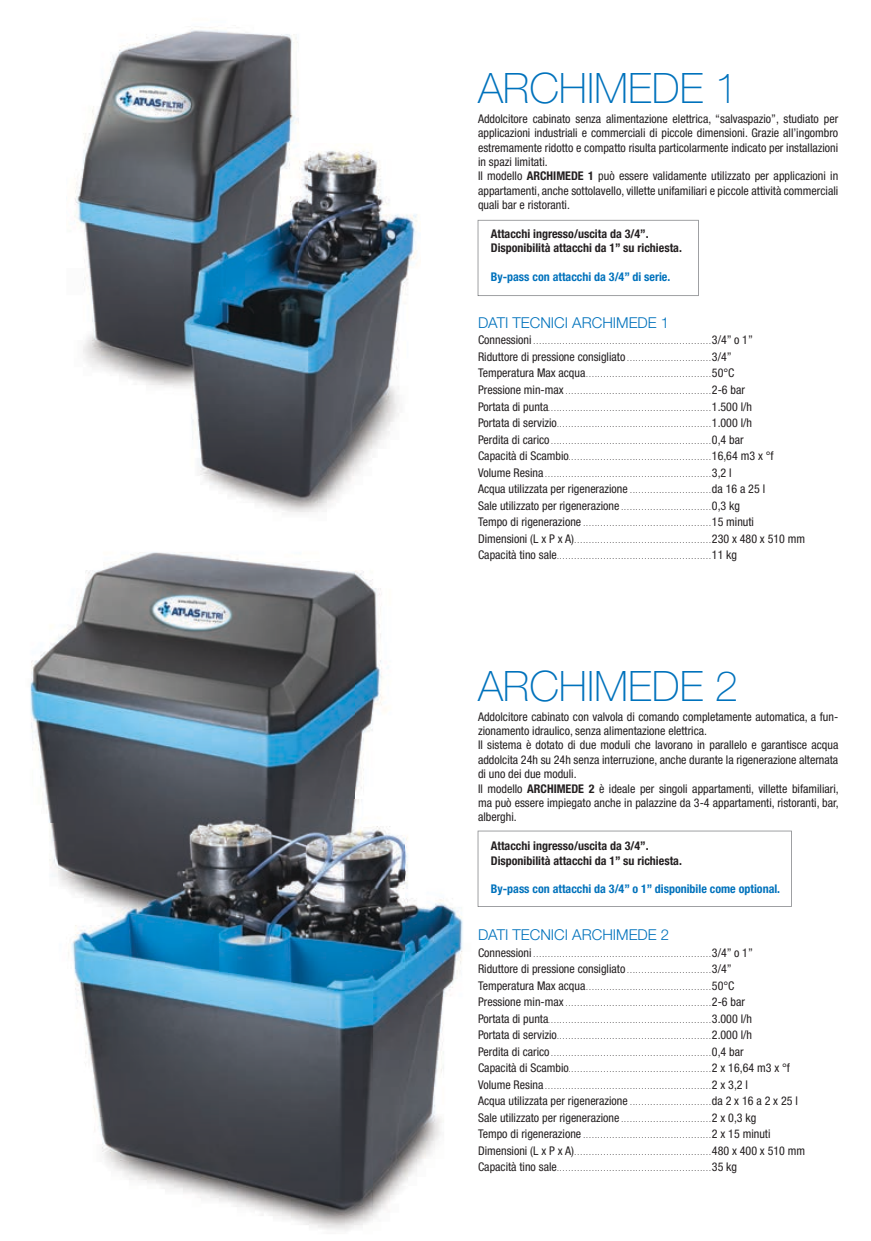
<style>
.page{position:relative;width:871px;height:1241px;background:#fff}
.page>*{position:absolute;margin:0;border:0;box-sizing:border-box;transform-origin:0 0}
.t1{font:100 42px "Helvetica Neue";color:#0072bc}
.t2{font:300 15px "Helvetica Neue";color:#0072bc}
.t3{font:condensed 12px/14.4px "Helvetica Neue";color:#231f20}
.t4{font:700 condensed 12px/14.4px "Helvetica Neue";color:#231f20}
.t5{font:700 condensed 12px "Helvetica Neue";color:#0072bc}
.t6{font:condensed 7.5px "Helvetica Neue";color:#231f20}
.s1{font-weight:700}
.s2{font-size:12px}
.s3{font-size:7.5px}
</style>
<div class="page">
<img style="left:30px;top:552px;width:325px;height:272px">
<img style="left:355px;top:571px;width:34px;height:229px">
<img style="left:49px;top:824px;width:9px;height:53px">
<img style="left:373px;top:836px;width:90px;height:382px">
<img style="left:74px;top:968px;width:299px;height:263px">
<img style="left:58px;top:800px;width:346px;height:168px">
<img style="left:74px;top:27px;width:225px;height:361px">
<img style="left:192px;top:150px;width:225px;height:363px">
<img style="left:174px;top:143px;width:134px;height:276px">
<svg style="left:478px;top:220px;width:221px;height:76px"></svg>
<svg style="left:478px;top:831px;width:314px;height:76px"></svg>
<h1 class="t1" style="left:478px;top:64px;width:262px">ARCHIMEDE 1</h1>
<p class="t3" style="left:478px;top:111px;width:362px">Addolcitore cabinato senza alimentazione elettrica, “salvaspazio”, studiato per applicazioni industriali e commerciali di piccole dimensioni. Grazie all’ingombro estremamente ridotto e compatto risulta particolarmente indicato per installazioni in spazi limitati.<br>Il modello <span class="s1">ARCHIMEDE 1</span> può essere validamente utilizzato per applicazioni in appartamenti, anche sottolavello, villette unifamiliari e piccole attività commerciali quali bar e ristoranti.</p>
<h3 class="t4" style="left:491px;top:226px;width:193px">Attacchi ingresso/uscita da 3/4”.<br>Disponibilità attacchi da 1” su richiesta.</h3>
<h3 class="t5" style="left:491px;top:270px;width:181px">By-pass con attacchi da 3/4” di serie.</h3>
<h2 class="t2" style="left:478px;top:313px;width:193px">DATI TECNICI ARCHIMEDE 1</h2>
<p class="t6" style="left:478px;top:337px;width:276px"><span class="s2">Connessioni</span> .............................................................<span class="s2">3/4” o 1”</span></p>
<h3 class="t3" style="left:478px;top:349px;width:255px">Riduttore di pressione consigliato <span class="s3">.............................</span>3/4”</h3>
<p class="t6" style="left:478px;top:370px;width:258px"><span class="s2">Temperatura Max acqua</span>...........................................<span class="s2">50°C</span></p>
<p class="t6" style="left:478px;top:387px;width:268px"><span class="s2">Pressione min-max</span> ..................................................<span class="s2">2-6 bar</span></p>
<p class="t6" style="left:478px;top:403px;width:275px"><span class="s2">Portata di punta</span>........................................................<span class="s2">1.500 l/h</span></p>
<p class="t6" style="left:478px;top:420px;width:275px"><span class="s2">Portata di servizio</span>.....................................................<span class="s2">1.000 l/h</span></p>
<p class="t6" style="left:478px;top:436px;width:267px"><span class="s2">Perdita di carico</span>.......................................................<span class="s2">0,4 bar</span></p>
<p class="t6" style="left:478px;top:453px;width:297px"><span class="s2">Capacità di Scambio</span>.................................................<span class="s2">16,64 m3 x °f</span></p>
<p class="t6" style="left:478px;top:469px;width:255px"><span class="s2">Volume Resina</span> .........................................................<span class="s2">3,2 l</span></p>
<h3 class="t3" style="left:478px;top:480px;width:289px;line-height:16.5px">Acqua utilizzata per rigenerazione <span class="s3">............................</span>da 16 a 25 l<br>Sale utilizzato per rigenerazione<span class="s3">...............................</span>0,3 kg</h3>
<p class="t6" style="left:478px;top:519px;width:278px"><span class="s2">Tempo di rigenerazione</span> ............................................<span class="s2">15 minuti</span></p>
<p class="t6" style="left:478px;top:535px;width:329px"><span class="s2">Dimensioni (L x P x A)</span>...............................................<span class="s2">230 x 480 x 510 mm</span></p>
<p class="t6" style="left:478px;top:552px;width:261px"><span class="s2">Capacità tino sale</span>.....................................................<span class="s2">11 kg</span></p>
<h1 class="t1" style="left:478px;top:662px;width:262px">ARCHIMEDE 2</h1>
<p class="t3" style="left:478px;top:709px;width:362px">Addolcitore cabinato con valvola di comando completamente automatica, a fun&shy;zionamento idraulico, senza alimentazione elettrica.<br>Il sistema è dotato di due moduli che lavorano in parallelo e garantisce acqua addolcita 24h su 24h senza interruzione, anche durante la rigenerazione alternata di uno dei due moduli.<br>Il modello <span class="s1">ARCHIMEDE 2</span> è ideale per singoli appartamenti, villette bifamiliari, ma può essere impiegato anche in palazzine da 3-4 appartamenti, ristoranti, bar, alberghi.</p>
<h3 class="t4" style="left:491px;top:838px;width:193px">Attacchi ingresso/uscita da 3/4”.<br>Disponibilità attacchi da 1” su richiesta.</h3>
<h3 class="t5" style="left:491px;top:882px;width:291px">By-pass con attacchi da 3/4” o 1” disponibile come optional.</h3>
<h2 class="t2" style="left:478px;top:926px;width:193px">DATI TECNICI ARCHIMEDE 2</h2>
<p class="t6" style="left:478px;top:950px;width:276px"><span class="s2">Connessioni</span> .............................................................<span class="s2">3/4” o 1”</span></p>
<h3 class="t3" style="left:478px;top:962px;width:255px">Riduttore di pressione consigliato <span class="s3">.............................</span>3/4”</h3>
<p class="t6" style="left:478px;top:983px;width:258px"><span class="s2">Temperatura Max acqua</span>...........................................<span class="s2">50°C</span></p>
<p class="t6" style="left:478px;top:999px;width:268px"><span class="s2">Pressione min-max</span> ..................................................<span class="s2">2-6 bar</span></p>
<p class="t6" style="left:478px;top:1016px;width:275px"><span class="s2">Portata di punta</span>........................................................<span class="s2">3.000 l/h</span></p>
<p class="t6" style="left:478px;top:1032px;width:275px"><span class="s2">Portata di servizio</span>.....................................................<span class="s2">2.000 l/h</span></p>
<p class="t6" style="left:478px;top:1049px;width:267px"><span class="s2">Perdita di carico</span>.......................................................<span class="s2">0,4 bar</span></p>
<p class="t6" style="left:478px;top:1065px;width:314px"><span class="s2">Capacità di Scambio</span>.................................................<span class="s2">2 x 16,64 m3 x °f</span></p>
<p class="t6" style="left:478px;top:1082px;width:271px"><span class="s2">Volume Resina</span> .........................................................<span class="s2">2 x 3,2 l</span></p>
<h3 class="t3" style="left:478px;top:1093px;width:321px;line-height:16.5px">Acqua utilizzata per rigenerazione <span class="s3">............................</span>da 2 x 16 a 2 x 25 l<br>Sale utilizzato per rigenerazione<span class="s3">...............................</span>2 x 0,3 kg</h3>
<p class="t6" style="left:478px;top:1131px;width:294px"><span class="s2">Tempo di rigenerazione</span> ............................................<span class="s2">2 x 15 minuti</span></p>
<p class="t6" style="left:478px;top:1148px;width:329px"><span class="s2">Dimensioni (L x P x A)</span>...............................................<span class="s2">480 x 400 x 510 mm</span></p>
<p class="t6" style="left:478px;top:1164px;width:261px"><span class="s2">Capacità tino sale</span>.....................................................<span class="s2">35 kg</span></p>
</div>
